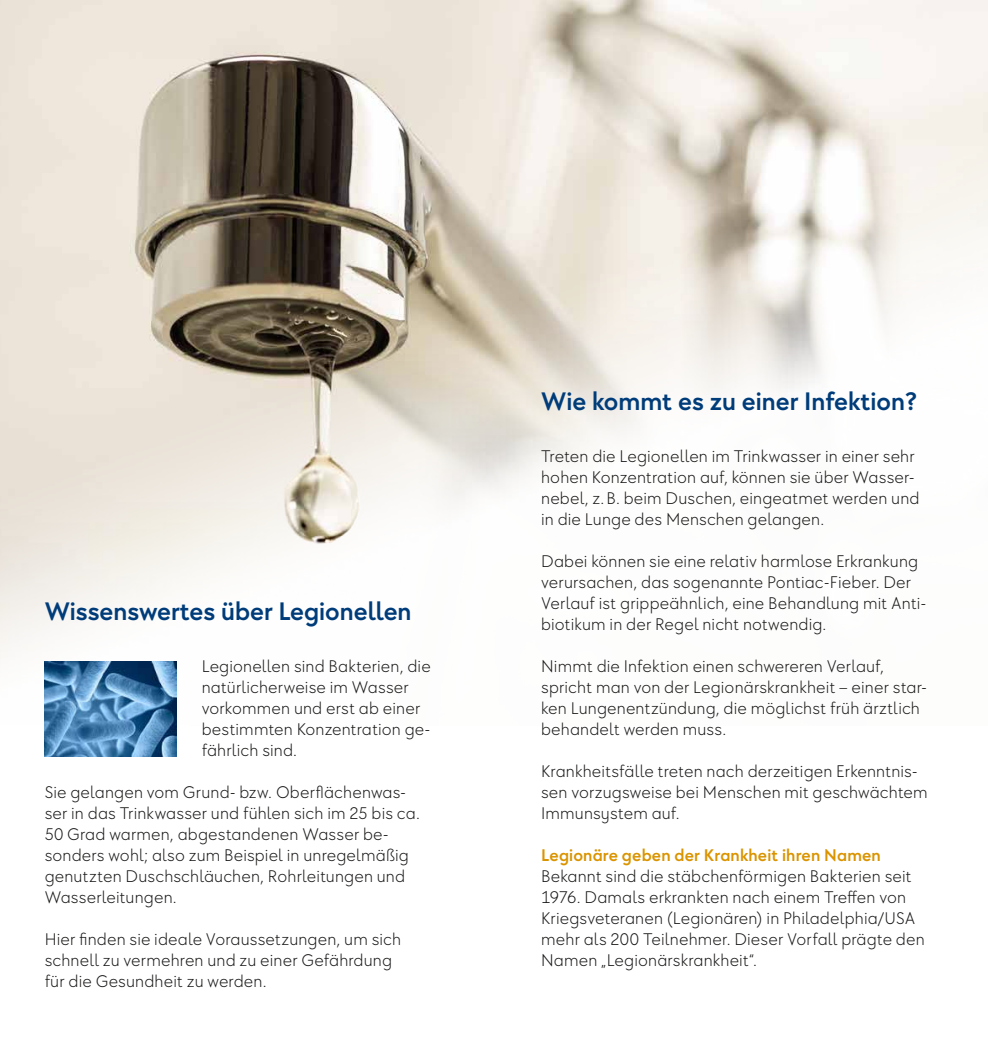
<style>
.page{position:relative;width:988px;height:1042px;background:#fff}
.page>*{position:absolute;margin:0;border:0;box-sizing:border-box;transform-origin:0 0}
.t1{font:500 26.25px "LEG Corporate Bodycopy";color:#003c79}
.t2{font:300 17.5px/21px "LEG Corporate Bodycopy";letter-spacing:.01em;color:#181716}
.t3{font:500 17.5px "LEG Corporate Bodycopy";letter-spacing:.01em;color:#da9400}
</style>
<div class="page">
<img style="left:0;top:0;width:987px;height:725px">
<img style="left:45px;top:661px;width:132px;height:95px">
<h1 class="t1" style="left:45px;top:595px;width:368px">Wissenswertes über Legionellen</h1>
<p class="t2" style="left:202px;top:655px;width:230px">Legionellen sind Bakterien, die natürlicherweise im Wasser vorkommen und erst ab einer bestimmten Konzentration ge&shy;fährlich sind.</p>
<p class="t2" style="left:45px;top:781px;width:376px">Sie gelangen vom Grund- bzw. Oberflächenwas&shy;ser in das Trinkwasser und fühlen sich im 25 bis ca.<br>50 Grad warmen, abgestandenen Wasser be&shy;sonders wohl; also zum Beispiel in unregelmäßig genutzten Duschschläuchen, Rohrleitungen und Wasserleitungen.</p>
<p class="t2" style="left:45px;top:928px;width:358px">Hier finden sie ideale Voraussetzungen, um sich schnell zu vermehren und zu einer Gefährdung für die Gesundheit zu werden.</p>
<h1 class="t1" style="left:541px;top:385px;width:377px">Wie kommt es zu einer Infektion?</h1>
<p class="t2" style="left:541px;top:445px;width:380px">Treten die Legionellen im Trinkwasser in einer sehr hohen Konzentration auf, können sie über Wasser&shy;nebel, z.B. beim Duschen, eingeatmet werden und in die Lunge des Menschen gelangen.</p>
<p class="t2" style="left:541px;top:550px;width:386px">Dabei können sie eine relativ harmlose Erkrankung verursachen, das sogenannte Pontiac-Fieber. Der Verlauf ist grippeähnlich, eine Behandlung mit Anti&shy;biotikum in der Regel nicht notwendig.</p>
<p class="t2" style="left:541px;top:655px;width:387px">Nimmt die Infektion einen schwereren Verlauf, spricht man von der Legionärskrankheit – einer star&shy;ken Lungenentzündung, die möglichst früh ärztlich behandelt werden muss.</p>
<p class="t2" style="left:541px;top:760px;width:388px">Krankheitsfälle treten nach derzeitigen Erkenntnis&shy;sen vorzugsweise bei Menschen mit geschwächtem<br>Immunsystem auf.</p>
<p class="t3" style="left:541px;top:845px;width:341px">Legionäre geben der Krankheit ihren Namen</p>
<p class="t2" style="left:541px;top:865px;width:385px">Bekannt sind die stäbchenförmigen Bakterien seit 1976. Damals erkrankten nach einem Treffen von Kriegsveteranen (Legionären) in Philadelphia/USA mehr als 200 Teilnehmer. Dieser Vorfall prägte den Namen „Legionärskrankheit“.</p>
</div>
